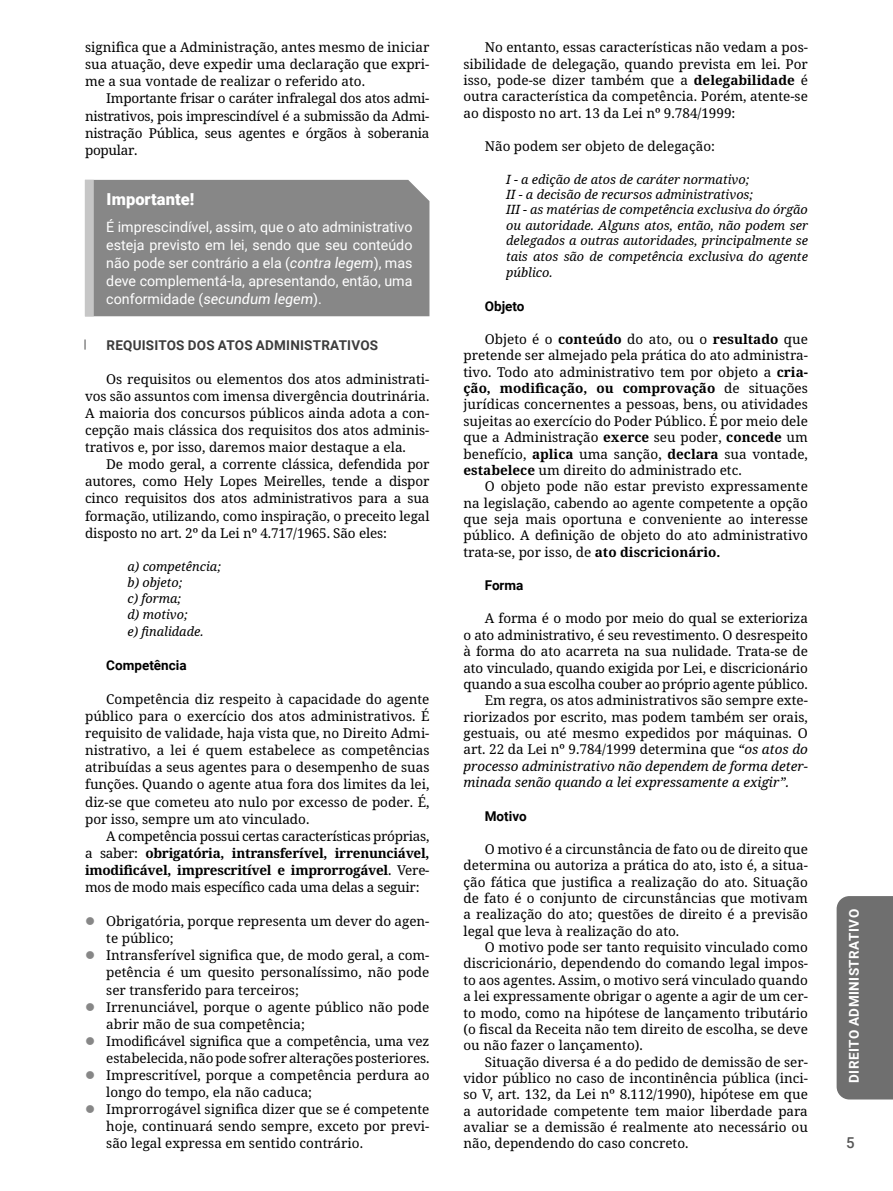
<style>
.page{position:relative;width:893px;height:1191px;background:#fff}
.page>*{position:absolute;margin:0;border:0;box-sizing:border-box;transform-origin:0 0}
.Título{font:900 16.5px "Roboto";color:#fff}
.t1{font:500 15px "Roboto";color:#575757}
.Texto{font:14.25px/18px "Roboto";color:#fff;text-align:justify}
.Parágrafos{font:13.5px/16.4px "Noto Serif";color:#000;text-align:justify}
.Tópico{font:700 13.5px "Roboto";letter-spacing:.015em;color:#3c3c3c}
.Subtópico{font:700 13.5px "Roboto";color:#000}
.t2{font:700 13.5px "Roboto";letter-spacing:.035em;color:#fff}
.Artigos_com_recuo{font:italic 12.75px/15.8px "Noto Serif";color:#000;text-align:justify}
.s1{font-style:italic}
.s2{font-weight:700}
</style>
<div class="page">
<div style="left:837px;top:896px;width:56px;height:203px;background:#6f6f6f"></div>
<div style="left:94px;top:180px;width:335px;height:136px;background:#878787"></div>
<div style="left:85px;top:180px;width:9px;height:136px;background:#c6c6c6"></div>
<svg style="left:84px;top:339px;width:2px;height:11px"></svg>
<p class="Parágrafos" style="left:85px;top:39px;width:346px;line-height:17.1px">significa que a Administração, antes mesmo de iniciar sua atuação, deve expedir uma declaração que expri&shy;me a sua vontade de realizar o referido ato.</p>
<p class="Parágrafos" style="left:85px;top:90px;width:346px;line-height:17.1px;text-indent:21px">Importante frisar o caráter infralegal dos atos admi&shy;nistrativos, pois imprescindível é a submissão da Admi&shy;nistração Pública, seus agentes e órgãos à soberania popular.</p>
<p class="Título" style="left:107px;top:188px;width:89px">Importante!</p>
<p class="Texto" style="left:106px;top:217px;width:308px">É imprescindível, assim, que o ato administrativo esteja previsto em lei, sendo que seu conteúdo não pode ser contrário a ela (<span class="s1">contra legem</span>), mas deve complementá-la, apresentando, então, uma conformidade (<span class="s1">secundum legem</span>).</p>
<p class="Tópico" style="left:107px;top:335px;width:273px">REQUISITOS DOS ATOS ADMINISTRATIVOS</p>
<p class="Parágrafos" style="left:85px;top:371px;width:346px;line-height:17.1px;text-indent:21px">Os requisitos ou elementos dos atos administrati&shy;vos são assuntos com imensa divergência doutrinária.<br>A maioria dos concursos públicos ainda adota a con&shy;cepção mais clássica dos requisitos dos atos adminis&shy;trativos e, por isso, daremos maior destaque a ela.</p>
<p class="Parágrafos" style="left:85px;top:456px;width:346px;line-height:17.1px;text-indent:21px">De modo geral, a corrente clássica, defendida por autores, como Hely Lopes Meirelles, tende a dispor cinco requisitos dos atos administrativos para a sua formação, utilizando, como inspiração, o preceito legal disposto no art. 2º da Lei nº 4.717/1965. São eles:</p>
<p class="Artigos_com_recuo" style="left:128px;top:559px;width:95px">a) competência;</p>
<p class="Artigos_com_recuo" style="left:128px;top:575px;width:57px">b) objeto;</p>
<p class="Artigos_com_recuo" style="left:128px;top:591px;width:55px">c) forma;</p>
<p class="Artigos_com_recuo" style="left:128px;top:607px;width:62px">d) motivo;</p>
<p class="Artigos_com_recuo" style="left:128px;top:623px;width:77px">e) finalidade.</p>
<p class="Subtópico" style="left:106px;top:655px;width:82px">Competência</p>
<p class="Parágrafos" style="left:85px;top:691px;width:346px;line-height:17.1px;text-indent:21px">Competência diz respeito à capacidade do agente público para o exercício dos atos administrativos. É requisito de validade, haja vista que, no Direito Admi&shy;nistrativo, a lei é quem estabelece as competências atribuídas a seus agentes para o desempenho de suas funções. Quando o agente atua fora dos limites da lei, diz-se que cometeu ato nulo por excesso de poder. É, por isso, sempre um ato vinculado.</p>
<p class="Parágrafos" style="left:85px;top:827px;width:346px;line-height:17.1px;text-indent:21px">A competência possui certas características próprias, a saber: <span class="s2">obrigatória, intransferível, irrenunciável, imodificável, imprescritível e improrrogável</span>. Vere&shy;mos de modo mais específico cada uma delas a seguir:</p>
<p class="Parágrafos" style="left:106px;top:913px;width:325px;line-height:17.1px">Obrigatória, porque representa um dever do agen&shy;te público;</p>
<p class="Parágrafos" style="left:106px;top:947px;width:325px;line-height:17.1px">Intransferível significa que, de modo geral, a com&shy;petência é um quesito personalíssimo, não pode ser transferido para terceiros;</p>
<p class="Parágrafos" style="left:106px;top:998px;width:325px;line-height:17.1px">Irrenunciável, porque o agente público não pode abrir mão de sua competência;</p>
<p class="Parágrafos" style="left:106px;top:1032px;width:325px;line-height:17.1px">Imodificável significa que a competência, uma vez estabelecida, não pode sofrer alterações posteriores.</p>
<p class="Parágrafos" style="left:106px;top:1067px;width:325px;line-height:17.1px">Imprescritível, porque a competência perdura ao longo do tempo, ela não caduca;</p>
<p class="Parágrafos" style="left:106px;top:1101px;width:325px;line-height:17.1px">Improrrogável significa dizer que se é competente hoje, continuará sendo sempre, exceto por previ&shy;são legal expressa em sentido contrário.</p>
<p class="Parágrafos" style="left:463px;top:40px;width:346px;text-indent:21px">No entanto, essas características não vedam a pos&shy;sibilidade de delegação, quando prevista em lei. Por isso, pode-se dizer também que a <span class="s2">delegabilidade</span> é outra característica da competência. Porém, atente-se ao disposto no art. 13 da Lei nº 9.784/1999:</p>
<p class="Parágrafos" style="left:485px;top:138px;width:232px">Não podem ser objeto de delegação:</p>
<p class="Artigos_com_recuo" style="left:506px;top:171px;width:245px">I - a edição de atos de caráter normativo;</p>
<p class="Artigos_com_recuo" style="left:506px;top:187px;width:249px">II - a decisão de recursos administrativos;</p>
<p class="Artigos_com_recuo" style="left:506px;top:202px;width:303px">III - as matérias de competência exclusiva do órgão ou autoridade. Alguns atos, então, não podem ser delegados a outras autoridades, principalmente se tais atos são de competência exclusiva do agente público.</p>
<p class="Subtópico" style="left:485px;top:296px;width:41px">Objeto</p>
<p class="Parágrafos" style="left:463px;top:331px;width:346px;text-indent:21px">Objeto é o <span class="s2">conteúdo</span> do ato, ou o <span class="s2">resultado</span> que pretende ser almejado pela prática do ato administra&shy;tivo. Todo ato administrativo tem por objeto a <span class="s2">cria&shy;ção, modificação, ou comprovação</span> de situações jurídicas concernentes a pessoas, bens, ou atividades sujeitas ao exercício do Poder Público. É por meio dele que a Administração <span class="s2">exerce</span> seu poder, <span class="s2">concede</span> um benefício, <span class="s2">aplica</span> uma sanção, <span class="s2">declara</span> sua vontade, <span class="s2">estabelece</span> um direito do administrado etc.</p>
<p class="Parágrafos" style="left:463px;top:478px;width:346px;text-indent:21px">O objeto pode não estar previsto expressamente na legislação, cabendo ao agente competente a opção que seja mais oportuna e conveniente ao interesse público. A definição de objeto do ato administrativo trata-se, por isso, de <span class="s2">ato discricionário.</span></p>
<p class="Subtópico" style="left:485px;top:576px;width:40px">Forma</p>
<p class="Parágrafos" style="left:463px;top:611px;width:346px;text-indent:21px">A forma é o modo por meio do qual se exterioriza o ato administrativo, é seu revestimento. O desrespeito à forma do ato acarreta na sua nulidade. Trata-se de ato vinculado, quando exigida por Lei, e discricionário quando a sua escolha couber ao próprio agente público.</p>
<p class="Parágrafos" style="left:463px;top:692px;width:346px;text-indent:21px">Em regra, os atos administrativos são sempre exte&shy;riorizados por escrito, mas podem também ser orais, gestuais, ou até mesmo expedidos por máquinas. O art. 22 da Lei nº 9.784/1999 determina que <span class="s1">“os atos do processo administrativo não dependem de forma deter&shy;minada senão quando a lei expressamente a exigir”.</span></p>
<p class="Subtópico" style="left:485px;top:806px;width:43px">Motivo</p>
<p class="Parágrafos" style="left:463px;top:841px;width:346px;text-indent:21px">O motivo é a circunstância de fato ou de direito que determina ou autoriza a prática do ato, isto é, a situa&shy;ção fática que justifica a realização do ato. Situação de fato é o conjunto de circunstâncias que motivam a realização do ato; questões de direito é a previsão legal que leva à realização do ato.</p>
<p class="Parágrafos" style="left:463px;top:939px;width:346px;text-indent:21px">O motivo pode ser tanto requisito vinculado como discricionário, dependendo do comando legal impos&shy;to aos agentes. Assim, o motivo será vinculado quando a lei expressamente obrigar o agente a agir de um cer&shy;to modo, como na hipótese de lançamento tributário (o fiscal da Receita não tem direito de escolha, se deve ou não fazer o lançamento).</p>
<p class="Parágrafos" style="left:463px;top:1054px;width:346px;text-indent:21px">Situação diversa é a do pedido de demissão de ser&shy;vidor público no caso de incontinência pública (inci&shy;so V, art. 132, da Lei nº 8.112/1990), hipótese em que a autoridade competente tem maior liberdade para avaliar se a demissão é realmente ato necessário ou não, dependendo do caso concreto.</p>
<p class="t2" style="left:845px;top:1083px;width:176px;rotate:-90deg">DIREITO ADMINISTRATIVO</p>
<p class="t1" style="left:846px;top:1132px;width:10px">5</p>
</div>
